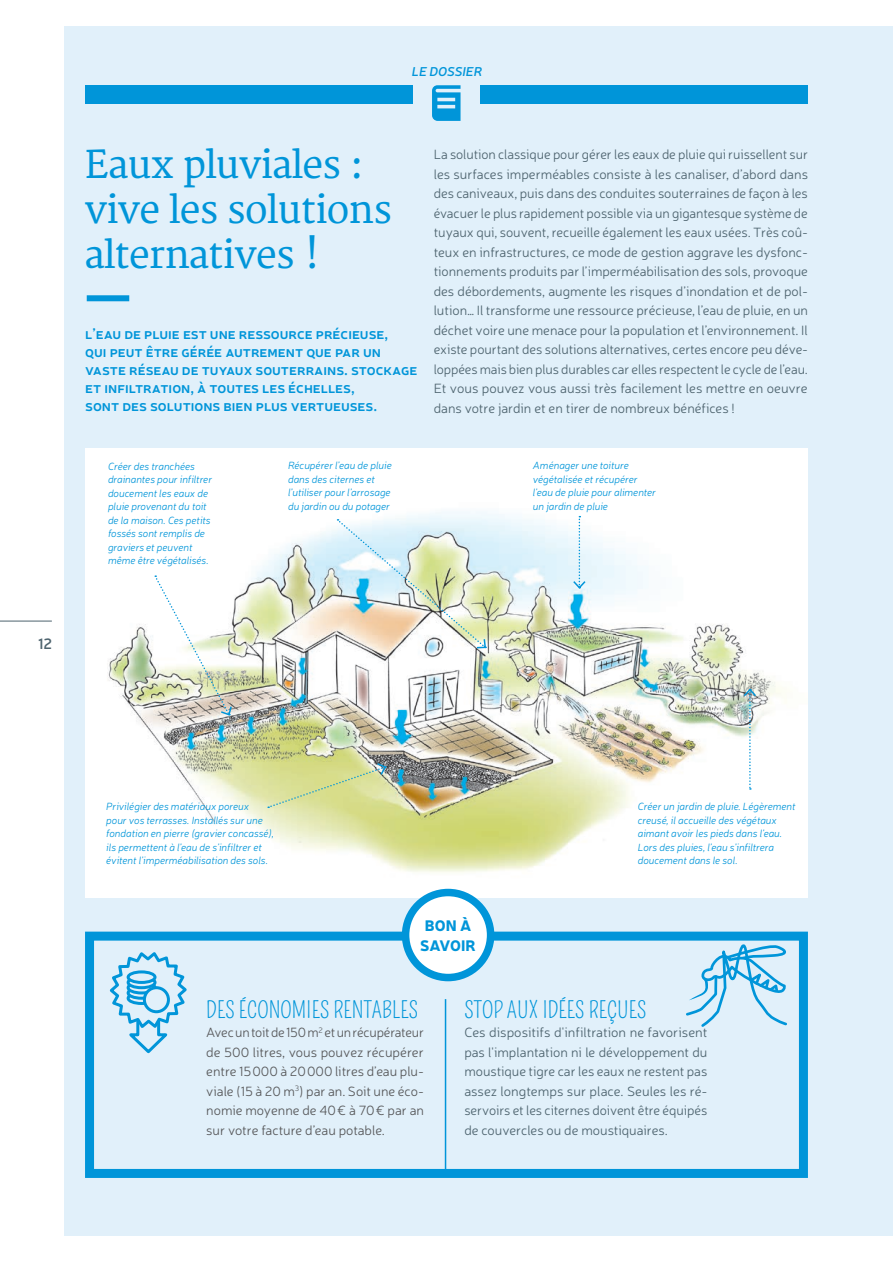
<style>
.page{position:relative;width:893px;height:1263px;background:#fff}
.page>*{position:absolute;margin:0;border:0;box-sizing:border-box;transform-origin:0 0}
.t1{font:37.5px/45px "Merriweather";color:#0095d9}
.t2{font:22.5px "Pompiere";color:#0095d9}
.t3{font:600 15px/18px "Neris";color:#0095d9}
.t4{font:900 15px/19.5px "Neris";letter-spacing:.01em;color:#0095d9;text-align:center}
.t5{font:600 15px "Neris";color:#4d636e}
.t6{font:300 13.5px/19.5px "Neris";color:#4d636e;text-align:justify}
.t7{font:300 13.5px/19.5px "Neris";color:#57585a;text-align:justify}
.t8{font:italic 600 12.75px "Neris";color:#0095d9}
.t9{font:italic 300 10.5px/13.5px "Neris";letter-spacing:-.005em;color:#0095d9}
</style>
<div class="page">
<hr style="left:0;top:621px;width:52px;height:1px;background:#4d636e">
<div style="left:64px;top:27px;width:829px;height:1209px;background:#e1f0fa"></div>
<div style="left:86px;top:449px;width:722px;height:448px;background:#fff"></div>
<img style="left:108px;top:511px;width:677px;height:386px">
<div style="left:87px;top:295px;width:42px;height:6px;background:#0095d9"></div>
<div style="left:85px;top:85px;width:327px;height:19px;background:#0095d9"></div>
<div style="left:481px;top:85px;width:327px;height:19px;background:#0095d9"></div>
<svg style="left:432px;top:85px;width:29px;height:36px"></svg>
<div style="left:85px;top:932px;width:723px;height:246px;border:9px solid #0095d9"></div>
<div style="left:406px;top:892px;width:85px;height:85px;background:#fff;border-radius:50%"></div>
<div style="left:402px;top:889px;width:92px;height:92px;border:8px solid #0095d9;border-radius:50%"></div>
<svg style="left:155px;top:575px;width:78px;height:141px"></svg>
<svg style="left:337px;top:519px;width:150px;height:130px"></svg>
<svg style="left:572px;top:516px;width:15px;height:74px"></svg>
<svg style="left:742px;top:687px;width:16px;height:103px"></svg>
<svg style="left:268px;top:762px;width:119px;height:46px"></svg>
<svg style="left:109px;top:952px;width:78px;height:102px"></svg>
<svg style="left:128px;top:993px;width:27px;height:10px"></svg>
<div style="left:127px;top:991px;width:30px;height:14px;border:3px solid #0095d9;border-radius:50%"></div>
<svg style="left:128px;top:988px;width:27px;height:10px"></svg>
<div style="left:127px;top:986px;width:30px;height:14px;border:3px solid #0095d9;border-radius:50%"></div>
<svg style="left:128px;top:982px;width:27px;height:11px"></svg>
<div style="left:127px;top:981px;width:30px;height:13px;border:3px solid #0095d9;border-radius:50%"></div>
<svg style="left:128px;top:977px;width:27px;height:11px"></svg>
<div style="left:127px;top:976px;width:30px;height:13px;border:3px solid #0095d9;border-radius:50%"></div>
<svg style="left:128px;top:972px;width:27px;height:10px"></svg>
<div style="left:127px;top:970px;width:30px;height:14px;border:3px solid #0095d9;border-radius:50%"></div>
<div style="left:144px;top:988px;width:24px;height:24px;background:#e1f0fa;border-radius:50%"></div>
<div style="left:143px;top:986px;width:27px;height:27px;border:3px solid #0095d9;border-radius:50%"></div>
<svg style="left:685px;top:932px;width:111px;height:95px"></svg>
<hr style="left:445px;top:999px;width:1px;height:176px;background:#0095d9">
<p class="t5" style="left:38px;top:633px;width:16px">12</p>
<p class="t8" style="left:412px;top:63px;width:72px">LE DOSSIER</p>
<h1 class="t1" style="left:85px;top:138px;width:308px">Eaux pluviales : vive les solutions alternatives !</h1>
<p class="t3" style="left:85px;top:324px;width:334px">l’eau de pluie est une ressource précieuse,<br>qui peut être gérée autrement que par un vaste réseau de tuyaux souterrains. stockage et infiltration, à toutes les échelles,<br>sont des solutions bien plus vertueuses.</p>
<p class="t6" style="left:434px;top:144px;width:376px">La solution classique pour gérer les eaux de pluie qui ruissellent sur les surfaces imperméables consiste à les canaliser, d’abord dans des caniveaux, puis dans des conduites souterraines de façon à les évacuer le plus rapidement possible via un gigantesque système de tuyaux qui, souvent, recueille également les eaux usées. Très coû&shy;teux en infrastructures, ce mode de gestion aggrave les dysfonc&shy;tionnements produits par l’imperméabilisation des sols, provoque des débordements, augmente les risques d’inondation et de pol&shy;lution… Il transforme une ressource précieuse, l’eau de pluie, en un déchet voire une menace pour la population et l’environnement. Il existe pourtant des solutions alternatives, certes encore peu déve&shy;loppées mais bien plus durables car elles respectent le cycle de l’eau.<br>Et vous pouvez vous aussi très facilement les mettre en oeuvre dans votre jardin et en tirer de nombreux bénéfices !</p>
<p class="t9" style="left:108px;top:459px;width:106px">Créer des tranchées drainantes pour infiltrer doucement les eaux de pluie provenant du toit de la maison. Ces petits fossés sont remplis de graviers et peuvent même être végétalisés.</p>
<p class="t9" style="left:288px;top:458px;width:105px">Récupérer l’eau de pluie dans des citernes et l’utiliser pour l’arrosage du jardin ou du potager</p>
<p class="t9" style="left:533px;top:458px;width:125px">Aménager une toiture végétalisée et récupérer l’eau de pluie pour alimenter un jardin de pluie</p>
<p class="t9" style="left:106px;top:799px;width:169px">Privilégier des matériaux poreux<br>pour vos terrasses. Installés sur une fondation en pierre (gravier concassé), ils permettent à l’eau de s’infiltrer et évitent l’imperméabilisation des sols.</p>
<p class="t4" style="left:420px;top:915px;width:57px">BON À<br>SAVOIR</p>
<p class="t9" style="left:638px;top:800px;width:159px">Créer un jardin de pluie. Légèrement creusé, il accueille des végétaux aimant avoir les pieds dans l’eau.<br>Lors des pluies, l’eau s’infiltrera doucement dans le sol.</p>
<h2 class="t2" style="left:206px;top:996px;width:214px">DES ÉCONOMIES RENTABLES</h2>
<p class="t7" style="left:206px;top:1022px;width:219px">Avec un toit de 150 m<sup>2</sup> et un récupérateur de 500 litres, vous pouvez récupérer entre 15 000 à 20 000 litres d’eau plu&shy;viale (15 à 20 m<sup>3</sup>) par an. Soit une éco&shy;nomie moyenne de 40 € à 70 € par an sur votre facture d’eau potable.</p>
<h2 class="t2" style="left:464px;top:996px;width:184px">STOP AUX IDÉES REÇUES</h2>
<p class="t6" style="left:464px;top:1022px;width:245px">Ces dispositifs d'infiltration ne favorisent pas l'implantation ni le développement du moustique tigre car les eaux ne restent pas assez longtemps sur place. Seules les ré&shy;servoirs et les citernes doivent être équipés de couvercles ou de moustiquaires.</p>
</div>
